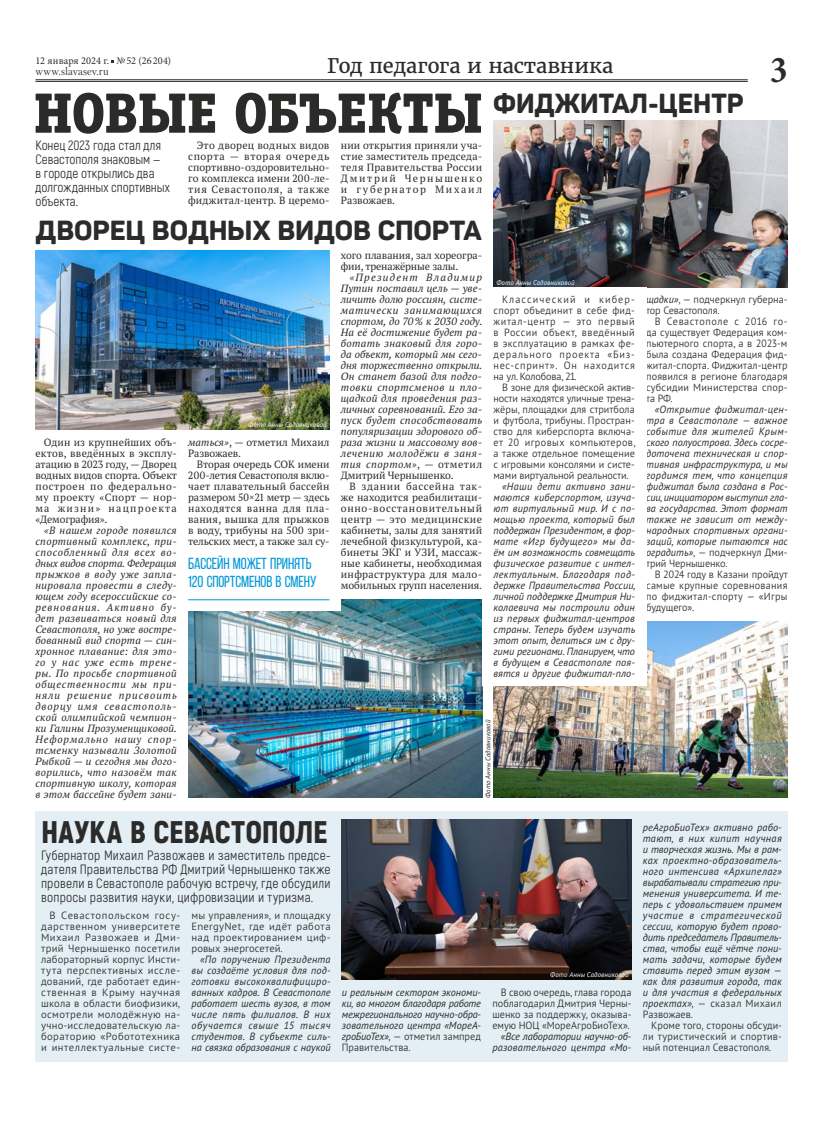
<style>
.page{position:relative;width:823px;height:1134px;background:#fff}
.page>*{position:absolute;margin:0;border:0;box-sizing:border-box;transform-origin:0 0}
.t1{font:57px "Officina Serif Extra Bold ITC";color:#2b2b2a}
.t2{font:700 condensed 38px "Minion Pro";color:#2b2b2a}
.t3{font:900 31.2px "Akrobat";color:#2b2b2a}
.t4{font:800 27.2px "Panton";color:#2b2b2a}
.t5{font:20px "Merriweather";letter-spacing:-.01em;color:#2b2b2a}
.t6{font:16px/18px "Bebas Neue";letter-spacing:-.01em;color:#0098d6;scale:.96 1}
.t7{font:13.5px/13.9px "Akrobat";letter-spacing:.01em;color:#2b2b2a}
.t8{font:italic 10.5px/11px "PT Sans Pro";letter-spacing:.01em;color:#2b2b2a;text-align:justify}
.t9{font:300 10.5px/11px "PT Sans Pro";letter-spacing:.01em;color:#2b2b2a;text-align:justify}
.t10{font:italic 10.5px/11px "PT Serif Pro";letter-spacing:.02em;color:#2b2b2a;text-align:justify}
.t11{font:10.5px/11px "PT Serif Pro";letter-spacing:.01em;color:#2b2b2a;text-align:justify}
.t12{font:10.5px "Minion Pro";letter-spacing:.005em;color:#2b2b2a}
.t13{font:10.5px "Petersburg";letter-spacing:.005em;color:#2b2b2a}
.t14{font:italic 7px "PT Sans Pro";letter-spacing:.015em;color:#fff}
.t15{font:italic 7px "PT Sans Pro";letter-spacing:.015em;color:#2b2b2a}
.s1{font-style:italic}
.s2{font-style:normal}
.s3{font-weight:400;font-style:italic}
.s4{font-weight:300;font-style:normal}
</style>
<div class="page">
<div style="left:35px;top:811px;width:752px;height:251px;background:#e4eff5"></div>
<img style="left:342px;top:820px;width:289px;height:159px">
<img style="left:188px;top:600px;width:294px;height:198px">
<div style="left:177px;top:552px;width:163px;height:59px;background:#fff"></div>
<hr style="left:188px;top:599px;width:141px;height:1px;background:#0098d6">
<img style="left:35px;top:251px;width:294px;height:178px">
<img style="left:493px;top:120px;width:294px;height:168px">
<img style="left:493px;top:622px;width:294px;height:176px">
<div style="left:482px;top:288px;width:163px;height:398px;background:#fff"></div>
<hr style="left:35px;top:80px;width:712px;height:1px;background:#2b2b2a">
<hr style="left:35px;top:81px;width:712px;height:1px;background:#2b2b2a">
<p class="t12" style="left:35px;top:54px;width:137px">12 января 2024 г. №52 (26 204)</p>
<p class="t13" style="left:35px;top:64px;width:75px">www.slavasev.ru</p>
<h3 class="t5" style="left:327px;top:54px;width:287px">Год педагога и наставника</h3>
<h1 class="t1" style="left:34px;top:77px;width:450px">НОВЫЕ ОБЪЕКТЫ</h1>
<p class="t7" style="left:35px;top:139px;width:136px">Конец 2023 года стал для<br>Севастополя знаковым —<br>в городе открылись два долгожданных спортивных объекта.</p>
<p class="t11" style="left:188px;top:139px;width:143px;text-indent:9px">Это дворец водных видов спорта — вторая очередь спортивно-оздоровительно&shy;го комплекса имени 200-ле&shy;тия Севастополя, а также фиджитал-центр. В церемо-</p>
<p class="t11" style="left:340px;top:139px;width:143px">нии открытия приняли уча&shy;стие заместитель председа&shy;теля Правительства России Дмитрий Чернышенко и губернатор Михаил Развожаев.</p>
<h3 class="t4" style="left:36px;top:213px;width:447px">ДВОРЕЦ ВОДНЫХ ВИДОВ СПОРТА</h3>
<h3 class="t4" style="left:493px;top:86px;width:251px">ФИДЖИТАЛ-ЦЕНТР</h3>
<h2 class="t2" style="left:769px;top:47px;width:19px">3</h2>
<p class="t11" style="left:35px;top:436px;width:143px;text-align:left;text-indent:9px">Один из крупнейших объ&shy;ектов, введённых в эксплу&shy;атацию в 2023 году, — Дворец водных видов спорта. Объект построен по федерально&shy;му проекту «Спорт — нор&shy;ма жизни» нацпроекта «Демография».</p>
<p class="t10" style="left:35px;top:524px;width:143px;text-indent:9px">«В нашем городе появился спортивный комплекс, при&shy;способленный для всех во&shy;дных видов спорта. Федерация прыжков в воду уже запла&shy;нировала провести в следу&shy;ющем году всероссийские со&shy;ревнования. Активно бу&shy;дет развиваться новый для Севастополя, но уже востре&shy;бованный вид спорта — син&shy;хронное плавание: для это&shy;го у нас уже есть трене&shy;ры. По просьбе спортивной общественности мы при&shy;няли решение присвоить дворцу имя севастополь&shy;ской олимпийской чемпион&shy;ки Галины Прозуменщиковой.<br>Неформально нашу спор&shy;тсменку называли Золотой Рыбкой — и сегодня мы дого&shy;ворились, что назовём так спортивную школу, которая в этом бассейне будет зани-</p>
<p class="t14" style="left:248px;top:420px;width:80px">Фото Анны Садовниковой</p>
<p class="t11" style="left:188px;top:436px;width:143px"><span class="s1">маться»</span>, — отметил Михаил<br>Развожаев.</p>
<p class="t11" style="left:188px;top:458px;width:143px;text-indent:9px">Вторая очередь СОК имени 200-летия Севастополя вклю&shy;чает плавательный бассейн размером 50×21 метр — здесь находятся ванна для пла&shy;вания, вышка для прыжков в воду, трибуны на 500 зри&shy;тельских мест, а также зал су-</p>
<h3 class="t6" style="left:188px;top:555px;width:135px">Бассейн может принять<br>120 спортсменов в смену</h3>
<h3 class="t3" style="left:41px;top:812px;width:288px">НАУКА В СЕВАСТОПОЛЕ</h3>
<p class="t7" style="left:41px;top:848px;width:291px;text-align:justify">Губернатор Михаил Развожаев и заместитель предсе&shy;дателя Правительства РФ Дмитрий Чернышенко также провели в Севастополе рабочую встречу, где обсудили вопросы развития науки, цифровизации и туризма.</p>
<p class="t9" style="left:41px;top:909px;width:140px;text-indent:9px">В Севастопольском госу&shy;дарственном университете Михаил Развожаев и Дми&shy;трий Чернышенко посетили лабораторный корпус Инсти&shy;тута перспективных иссле&shy;дований, где работает един&shy;ственная в Крыму научная школа в области биофизики, осмотрели молодёжную на&shy;учно-исследовательскую ла&shy;бораторию «Робототехника и интеллектуальные систе-</p>
<p class="t9" style="left:191px;top:909px;width:140px">мы управления», и площадку EnergyNet, где идёт работа над проектированием циф&shy;ровых энергосетей.</p>
<p class="t8" style="left:191px;top:953px;width:140px;text-indent:9px">«По поручению Президента вы создаёте условия для под&shy;готовки высококвалифициро&shy;ванных кадров. В Севастополе работает шесть вузов, в том числе пять филиалов. В них обучается свыше 15 тысяч студентов. В субъекте силь&shy;на связка образования с наукой</p>
<p class="t11" style="left:340px;top:249px;width:143px">хого плавания, зал хореогра&shy;фии, тренажёрные залы.</p>
<p class="t10" style="left:340px;top:271px;width:143px;text-indent:9px">«Президент Владимир Путин поставил цель — уве&shy;личить долю россиян, систе&shy;матически занимающихся спортом, до 70 % к 2030 году.<br>На её достижение будет ра&shy;ботать знаковый для горо&shy;да объект, который мы сего&shy;дня торжественно открыли.<br>Он станет базой для подго&shy;товки спортсменов и пло&shy;щадкой для проведения раз&shy;личных соревнований. Его за&shy;пуск будет способствовать популяризации здорового об&shy;раза жизни и массовому вов&shy;лечению молодёжи в заня&shy;тия спортом»<span class="s2">, — отметил Дмитрий Чернышенко.</span></p>
<p class="t11" style="left:340px;top:480px;width:143px;text-indent:9px">В здании бассейна так&shy;же находится реабилитаци&shy;онно-восстановительный центр — это медицинские кабинеты, залы для занятий лечебной физкультурой, ка&shy;бинеты ЭКГ и УЗИ, массаж&shy;ные кабинеты, необходимая инфраструктура для мало&shy;мобильных групп населения.</p>
<p class="t14" style="left:496px;top:278px;width:80px">Фото Анны Садовниковой</p>
<p class="t9" style="left:493px;top:293px;width:143px;text-indent:9px">Классический и кибер&shy;спорт объединит в себе фид&shy;житал-центр — это первый в России объект, введённый в эксплуатацию в рамках фе&shy;дерального проекта «Биз&shy;нес-спринт». Он находится на ул. Колобова, 21.</p>
<p class="t9" style="left:493px;top:381px;width:144px;text-indent:9px">В зоне для физической актив&shy;ности находятся уличные трена&shy;жёры, площадки для стритбола и футбола, трибуны. Простран&shy;ство для киберспорта включа&shy;ет 20 игровых компьютеров, а также отдельное помещение с игровыми консолями и систе&shy;мами виртуальной реальности.</p>
<p class="t8" style="left:493px;top:480px;width:143px;text-indent:9px">«Наши дети активно зани&shy;маются киберспортом, изуча&shy;ют виртуальный мир. И с по&shy;мощью проекта, который был поддержан Президентом, в фор&shy;мате «Игр будущего» мы да&shy;ём им возможность совмещать физическое развитие с интел&shy;лектуальным. Благодаря под&shy;держке Правительства России, личной поддержке Дмитрия Ни&shy;колаевича мы построили один из первых фиджитал-центров страны. Теперь будем изучать этот опыт, делиться им с дру&shy;гими регионами. Планируем, что в будущем в Севастополе поя&shy;вятся и другие фиджитал-пло-</p>
<p class="t9" style="left:645px;top:293px;width:143px"><span class="s3">щадки»</span>, — подчеркнул губерна&shy;тор Севастополя.</p>
<p class="t9" style="left:645px;top:315px;width:143px;text-indent:9px">В Севастополе с 2016 го&shy;да существует Федерация ком&shy;пьютерного спорта, а в 2023-м была создана Федерация фид&shy;житал-спорта. Фиджитал-центр появился в регионе благодаря субсидии Министерства спор&shy;та РФ.</p>
<p class="t8" style="left:645px;top:403px;width:143px;text-indent:9px">«Открытие фиджитал-цен&shy;тра в Севастополе — важное событие для жителей Крым&shy;ского полуострова. Здесь сосре&shy;доточена техническая и спор&shy;тивная инфраструктура, и мы гордимся тем, что концепция фиджитал была создана в Рос&shy;сии, инициатором выступил гла&shy;ва государства. Этот формат также не зависит от между&shy;народных спортивных органи&shy;заций, которые пытаются нас оградить»<span class="s4">, — подчеркнул Дми&shy;трий Чернышенко.</span></p>
<p class="t9" style="left:645px;top:568px;width:143px;text-indent:9px">В 2024 году в Казани пройдут самые крупные соревнования по фиджитал-спорту — «Игры будущего».</p>
<p class="t15" style="left:483px;top:798px;width:80px;rotate:-90deg">Фото Анны Садовниковой</p>
<p class="t14" style="left:550px;top:970px;width:80px">Фото Анны Садовниковой</p>
<p class="t8" style="left:342px;top:986px;width:140px">и реальным сектором экономи&shy;ки, во многом благодаря работе межрегионального научно-обра&shy;зовательного центра «МореА&shy;гроБиоТех»<span class="s4">, — отметил зампред Правительства.</span></p>
<p class="t9" style="left:492px;top:986px;width:140px;text-indent:9px">В свою очередь, глава города поблагодарил Дмитрия Черны&shy;шенко за поддержку, оказыва&shy;емую НОЦ «МореАгроБиоТех».</p>
<p class="t8" style="left:492px;top:1030px;width:140px;text-align:right">«Все лаборатории научно-об&shy;разовательного центра «Мо-</p>
<p class="t8" style="left:642px;top:821px;width:140px">реАгроБиоТех» активно рабо&shy;тают, в них кипит научная и творческая жизнь. Мы в рам&shy;ках проектно-образователь&shy;ного интенсива «Архипелаг» вырабатывали стратегию при&shy;менения университета. И те&shy;перь с удовольствием примем участие в стратегической сессии, которую будет прово&shy;дить председатель Правитель&shy;ства, чтобы ещё чётче пони&shy;мать задачи, которые будем ставить перед этим вузом — как для развития города, так и для участия в федеральных проектах»<span class="s4">, — сказал Михаил Развожаев.</span></p>
<p class="t9" style="left:642px;top:1019px;width:140px;text-indent:9px">Кроме того, стороны обсуди&shy;ли туристический и спортив&shy;ный потенциал Севастополя.</p>
</div>
